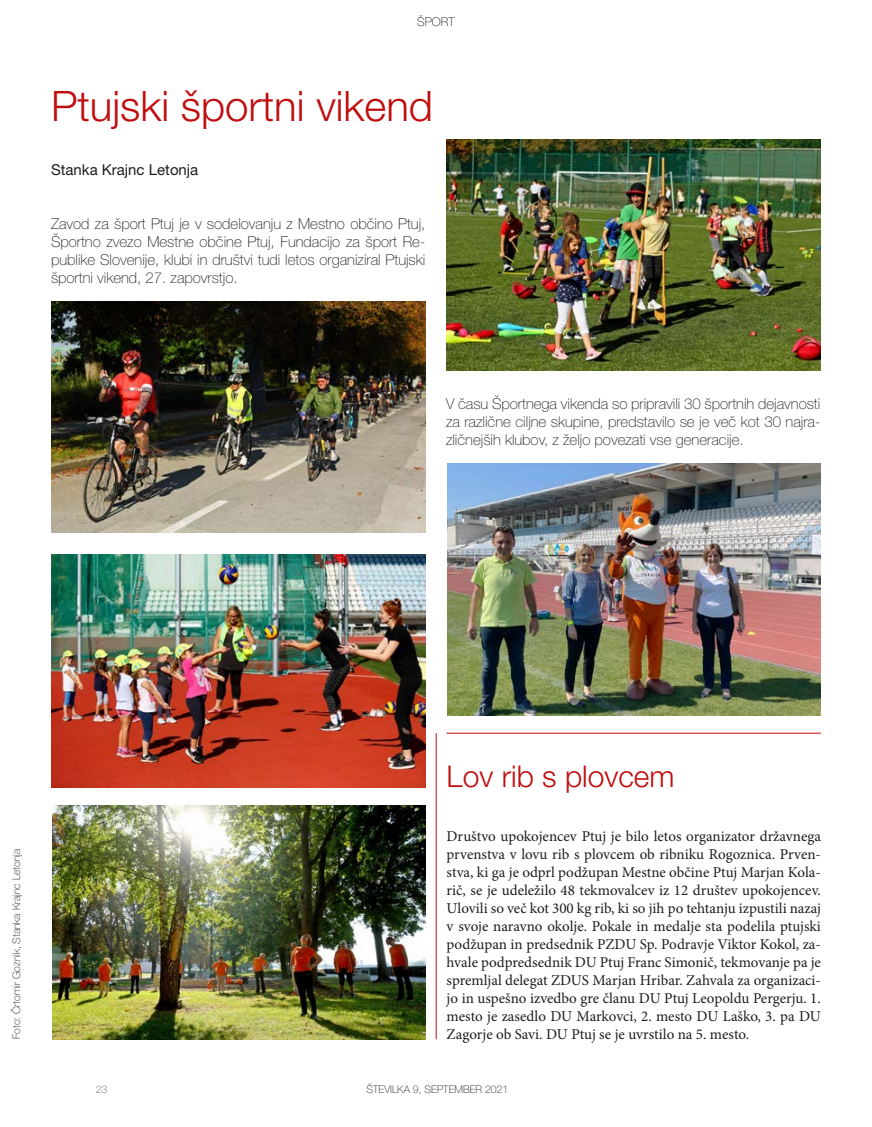
<style>
.page{position:relative;width:872px;height:1127px;background:#fff}
.page>*{position:absolute;margin:0;border:0;box-sizing:border-box;transform-origin:0 0}
.Naslov_članka_manjši{font:300 42px "Helvetica Neue LT Pro";color:#c00d0e}
.Naslov_članka_manjši-2{font:300 30px "Helvetica Neue LT Pro";color:#c00d0e}
.Besedilo{font:15px/18px "Minion Pro";letter-spacing:-.005em;color:#1d1d1b;text-align:justify}
.Uvod_članka{font:100 15px/18px "Helvetica Neue LT Pro";color:#1d1d1b;text-align:justify}
.Avtor{font:15px "Helvetica Neue LT Pro";color:#1d1d1b}
.NASLOV_STRANI{font:100 12px "Helvetica Neue LT Pro";color:#1d1d1b}
.Fotograf{font:100 10.5px "Helvetica Neue LT Pro";color:#1d1d1b}
.t1{font:100 10.5px "Helvetica Neue LT Pro";color:#575756}
</style>
<div class="page">
<img style="left:446px;top:139px;width:375px;height:231px">
<img style="left:51px;top:554px;width:374px;height:233px">
<img style="left:51px;top:301px;width:374px;height:231px">
<img style="left:52px;top:805px;width:373px;height:234px">
<hr style="left:436px;top:733px;width:1px;height:306px;background:#c00d0e">
<hr style="left:446px;top:733px;width:375px;height:1px;background:#c00d0e">
<img style="left:447px;top:463px;width:373px;height:252px">
<p class="NASLOV_STRANI" style="left:417px;top:14px;width:39px">ŠPORT</p>
<p class="Naslov_članka_manjši" style="left:51px;top:80px;width:383px">Ptujski športni vikend</p>
<p class="Avtor" style="left:51px;top:161px;width:149px">Stanka Krajnc Letonja</p>
<p class="Uvod_članka" style="left:51px;top:215px;width:376px">Zavod za šport Ptuj je v sodelovanju z Mestno občino Ptuj, Športno zvezo Mestne občine Ptuj, Fundacijo za šport Re&shy;publike Slovenije, klubi in društvi tudi letos organiziral Ptujski športni vikend, 27. zapovrstjo.</p>
<p class="Uvod_članka" style="left:446px;top:395px;width:376px">V času Športnega vikenda so pripravili 30 športnih dejavnosti za različne ciljne skupine, predstavilo se je več kot 30 najra&shy;zličnejših klubov, z željo povezati vse generacije.</p>
<p class="Fotograf" style="left:11px;top:1039px;width:192px;rotate:-90deg">Foto: Črtomir Goznik, Stanka Krajnc Letonja</p>
<p class="Naslov_članka_manjši-2" style="left:446px;top:758px;width:229px">Lov rib s plovcem</p>
<p class="Besedilo" style="left:446px;top:827px;width:376px">Društvo upokojencev Ptuj je bilo letos organizator državnega prvenstva v lovu rib s plovcem ob ribniku Rogoznica. Prven&shy;stva, ki ga je odprl podžupan Mestne občine Ptuj Marjan Kola&shy;rič, se je udeležilo 48 tekmovalcev iz 12 društev upokojencev.<br>Ulovili so več kot 300 kg rib, ki so jih po tehtanju izpustili nazaj v svoje naravno okolje. Pokale in medalje sta podelila ptujski podžupan in predsednik PZDU Sp. Podravje Viktor Kokol, za&shy;hvale podpredsednik DU Ptuj Franc Simonič, tekmovanje pa je spremljal delegat ZDUS Marjan Hribar. Zahvala za organizaci&shy;jo in uspešno izvedbo gre članu DU Ptuj Leopoldu Pergerju. 1. mesto je zasedlo DU Markovci, 2. mesto DU Laško, 3. pa DU</p>
<p class="Besedilo" style="left:446px;top:1025px;width:304px">Zagorje ob Savi. DU Ptuj se je uvrstilo na 5. mesto.</p>
<p class="t1" style="left:96px;top:1083px;width:13px">23</p>
<p class="Fotograf" style="left:366px;top:1083px;width:143px">ŠTEVILKA 9, SEPTEMBER 2021</p>
</div>
